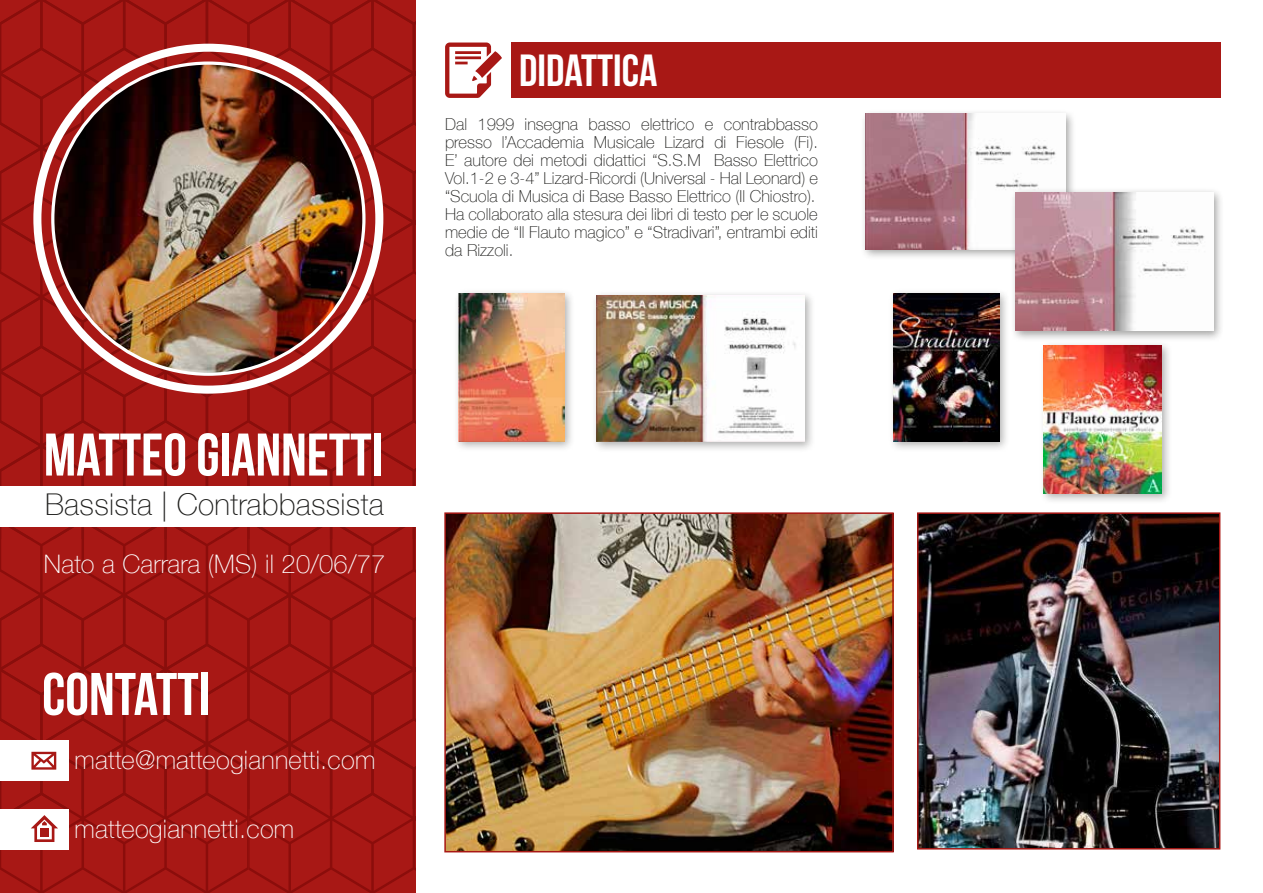
<style>
.page{position:relative;width:1263px;height:893px;background:#fff}
.page>*{position:absolute;margin:0;border:0;box-sizing:border-box;transform-origin:0 0}
.t1{font:60px "Bebas Neue";color:#fff}
.t2{font:45px "Bebas Neue";color:#fff}
.t3{font:100 30px "Helvetica Neue";letter-spacing:.01em;color:#1d1d1b}
.t4{font:100 25.5px "Helvetica Neue";letter-spacing:.01em;color:#fff}
.t5{font:100 16.5px/18px "Helvetica Neue";color:#1d1d1b}
</style>
<div class="page">
<svg style="left:0;top:0;width:248px;height:297px;background:#ae312e"></svg>
<svg style="left:0;top:0;width:225px;height:269px;background:#aa2724"></svg>
<svg style="left:344px;top:269px;width:71px;height:28px;background:#b23b38"></svg>
<svg style="left:248px;top:0;width:167px;height:269px;background:#ab2926"></svg>
<svg style="left:0;top:370px;width:248px;height:225px;background:#a51815"></svg>
<svg style="left:0;top:297px;width:225px;height:242px;background:#a7211e"></svg>
<svg style="left:248px;top:539px;width:167px;height:56px;background:#a41613"></svg>
<svg style="left:248px;top:297px;width:167px;height:242px;background:#a8221f"></svg>
<svg style="left:0;top:595px;width:248px;height:298px;background:#a41714"></svg>
<svg style="left:0;top:595px;width:225px;height:214px;background:#a41613"></svg>
<svg style="left:248px;top:809px;width:167px;height:84px;background:#a41613"></svg>
<svg style="left:248px;top:595px;width:167px;height:214px;background:#a31613"></svg>
<div style="left:511px;top:43px;width:709px;height:55px;background:#a81815"></div>
<svg style="left:445px;top:43px;width:57px;height:55px"></svg>
<div style="left:453px;top:289px;width:122px;height:163px;background:#1d1d1b;opacity:.35"></div>
<img style="left:459px;top:294px;width:105px;height:147px">
<div style="left:888px;top:289px;width:122px;height:164px;background:#1d1d1b;opacity:.35"></div>
<img style="left:894px;top:294px;width:105px;height:147px">
<div style="left:591px;top:290px;width:225px;height:162px;background:#1d1d1b;opacity:.35"></div>
<img style="left:596px;top:295px;width:208px;height:146px">
<div style="left:861px;top:109px;width:215px;height:151px;background:#1d1d1b;opacity:.41"></div>
<img style="left:866px;top:114px;width:199px;height:135px">
<div style="left:1010px;top:187px;width:214px;height:155px;background:#1d1d1b;opacity:.41"></div>
<img style="left:1015px;top:192px;width:198px;height:139px">
<div style="left:33px;top:44px;width:350px;height:350px;border:8px solid #fff;border-radius:50%"></div>
<img style="left:53px;top:63px;width:311px;height:311px;border-radius:156px">
<div style="left:0;top:486px;width:417px;height:40px;background:#fff"></div>
<div style="left:0;top:740px;width:68px;height:41px;background:#fff"></div>
<div style="left:0;top:809px;width:68px;height:40px;background:#fff"></div>
<svg style="left:31px;top:752px;width:25px;height:18px"></svg>
<svg style="left:31px;top:815px;width:27px;height:27px"></svg>
<img style="left:920px;top:515px;width:297px;height:331px">
<div style="left:917px;top:512px;width:303px;height:337px;border:2px solid #a81815"></div>
<img style="left:447px;top:515px;width:444px;height:334px">
<div style="left:444px;top:512px;width:450px;height:340px;border:2px solid #a81815"></div>
<div style="left:1039px;top:341px;width:134px;height:164px;background:#1d1d1b;opacity:.35"></div>
<img style="left:1044px;top:346px;width:117px;height:147px">
<h2 class="t2" style="left:519px;top:46px;width:140px">DIDATTICA</h2>
<p class="t5" style="left:445px;top:114px;width:374px">Dal 1999 insegna basso elettrico e contrabbasso presso l’Accademia Musicale Lizard di Fiesole (Fi).<br>E’ autore dei metodi didattici “S.S.M Basso Elettrico Vol.1-2 e 3-4” Lizard-Ricordi (Universal - Hal Leonard) e “Scuola di Musica di Base Basso Elettrico (Il Chiostro).<br>Ha collaborato alla stesura dei libri di testo per le scuole medie de “Il Flauto magico” e “Stradivari”, entrambi editi da Rizzoli.</p>
<h1 class="t1" style="left:44px;top:422px;width:341px">MATTEO GIANNETTI</h1>
<h3 class="t3" style="left:45px;top:481px;width:340px">Bassista | Contrabbassista</h3>
<h3 class="t4" style="left:44px;top:545px;width:343px">Nato a Carrara (MS) il 20/06/77</h3>
<h1 class="t1" style="left:42px;top:661px;width:169px">CONTATTI</h1>
<h3 class="t4" style="left:75px;top:740px;width:302px">matte@matteogiannetti.com</h3>
<h3 class="t4" style="left:75px;top:810px;width:221px">matteogiannetti.com</h3>
</div>
